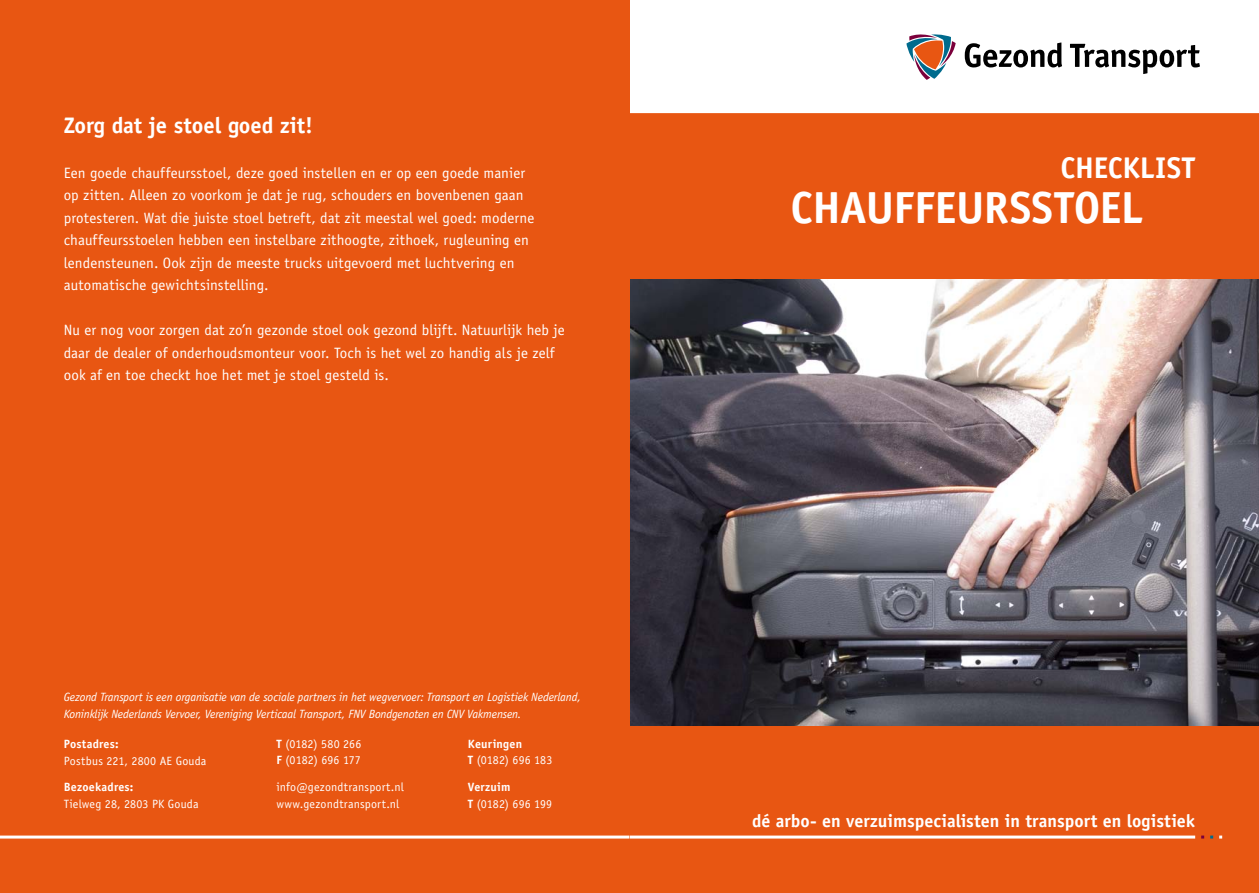
<style>
.page{position:relative;width:1259px;height:893px;background:#fff}
.page>*{position:absolute;margin:0;border:0;box-sizing:border-box;transform-origin:0 0}
.t1{font:700 45px "Officina Sans LT";letter-spacing:-.01em;color:#fff}
.t2{font:700 30px "Officina Sans LT";letter-spacing:-.005em;color:#fff}
.t3{font:700 22.5px "Officina Sans LT";color:#fff}
.t4{font:700 18px "Officina Sans LT";color:#fff}
.t5{font:15px/22.5px "Officina Sans LT";letter-spacing:.005em;color:#fff}
.t6{font:italic 12px/16.8px "Officina Sans LT";letter-spacing:-.01em;color:#fff}
.t7{font:12px/16.8px "Officina Sans LT";letter-spacing:.01em;color:#fff}
.t8{font:700 12px "Officina Sans LT";letter-spacing:.015em;color:#fff}
.s1{font-weight:700}
</style>
<div class="page">
<div style="left:629px;top:112px;width:630px;height:781px;background:#e85612"></div>
<img style="left:630px;top:279px;width:629px;height:446px">
<svg style="left:964px;top:42px;width:98px;height:25px"></svg>
<svg style="left:1070px;top:44px;width:130px;height:30px"></svg>
<svg style="left:906px;top:34px;width:50px;height:46px"></svg>
<hr style="left:629px;top:110px;width:630px;height:3px;background:#fff">
<hr style="left:629px;top:835px;width:566px;height:3px;background:#fff">
<div style="left:0;top:0;width:629px;height:893px;background:#e85612"></div>
<hr style="left:0;top:835px;width:629px;height:3px;background:#fff">
<h3 class="t3" style="left:64px;top:111px;width:251px">Zorg dat je stoel goed zit!</h3>
<p class="t5" style="left:64px;top:161px;width:472px">Een goede chauffeursstoel, deze goed instellen en er op een goede manier op zitten. Alleen zo voorkom je dat je rug, schouders en bovenbenen gaan protesteren. Wat die juiste stoel betreft, dat zit meestal wel goed: moderne chauffeursstoelen hebben een instelbare zithoogte, zithoek, rugleuning en lendensteunen. Ook zijn de meeste trucks uitgevoerd met luchtvering en automatische gewichtsinstelling.</p>
<p class="t5" style="left:64px;top:319px;width:502px">Nu er nog voor zorgen dat zo’n gezonde stoel ook gezond blijft. Natuurlijk heb je daar de dealer of onderhoudsmonteur voor. Toch is het wel zo handig als je zelf ook af en toe checkt hoe het met je stoel gesteld is.</p>
<p class="t6" style="left:64px;top:688px;width:518px">Gezond Transport is een organisatie van de sociale partners in het wegvervoer: Transport en Logistiek Nederland,<br>Koninklijk Nederlands Vervoer, Vereniging Verticaal Transport, FNV Bondgenoten en CNV Vakmensen.</p>
<p class="t8" style="left:64px;top:736px;width:56px">Postadres:</p>
<p class="t7" style="left:64px;top:752px;width:144px">Postbus 221, 2800 AE Gouda</p>
<p class="t8" style="left:64px;top:779px;width:71px">Bezoekadres:</p>
<p class="t7" style="left:64px;top:795px;width:136px">Tielweg 28, 2803 PK Gouda</p>
<p class="t7" style="left:276px;top:735px;width:86px"><span class="s1">T</span> (0182) 580 266<br><span class="s1">F</span> (0182) 696 177</p>
<p class="t7" style="left:276px;top:778px;width:129px">info@gezondtransport.nl www.gezondtransport.nl</p>
<p class="t7" style="left:468px;top:735px;width:86px"><span class="s1">Keuringen<br>T</span> (0182) 696 183</p>
<p class="t7" style="left:468px;top:778px;width:86px"><span class="s1">Verzuim<br>T</span> (0182) 696 199</p>
<h2 class="t2" style="left:1060px;top:149px;width:136px">CHECKLIST</h2>
<h1 class="t1" style="left:790px;top:179px;width:354px">CHAUFFEURSSTOEL</h1>
<p class="t4" style="left:752px;top:810px;width:444px">dé arbo- en verzuimspecialisten in transport en logistiek</p>
</div>
